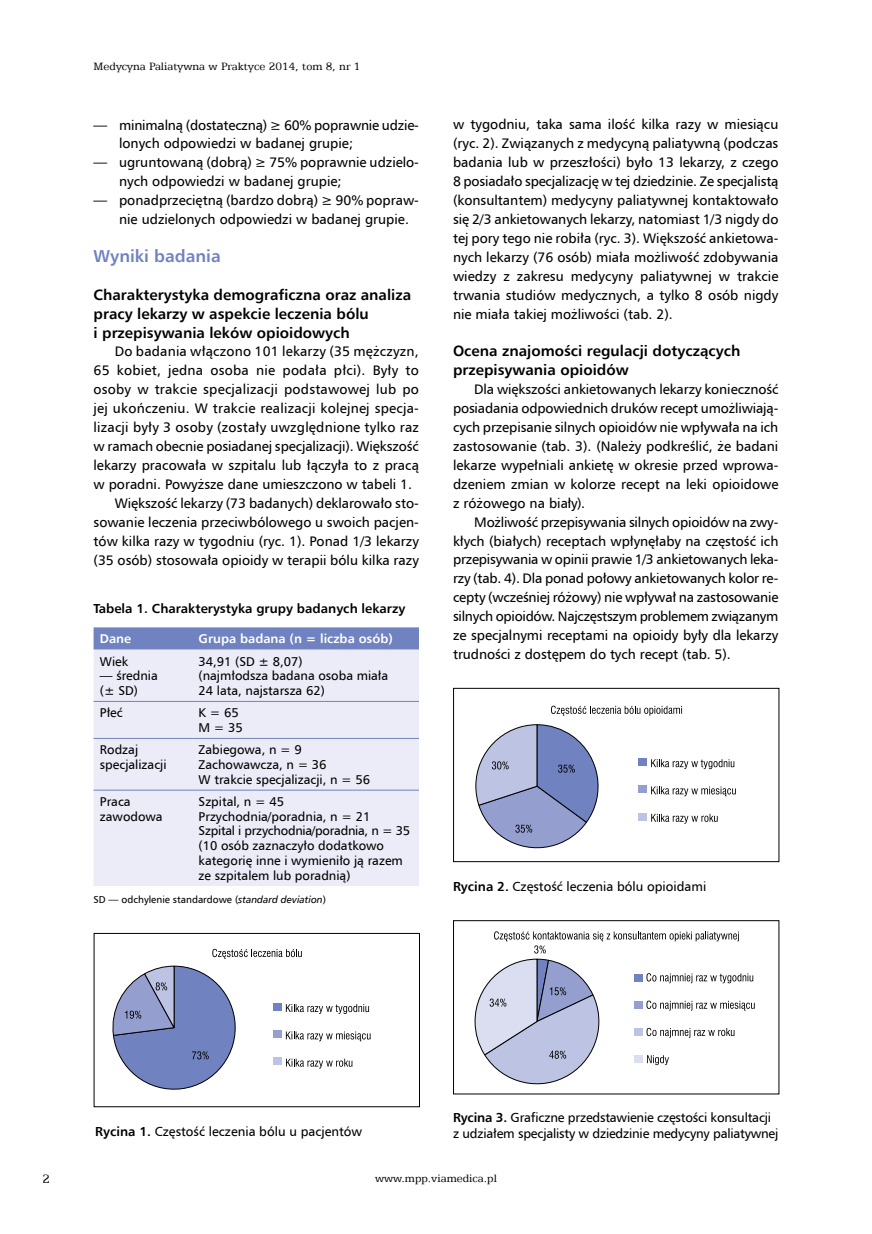
<style>
.page{position:relative;width:872px;height:1234px;background:#fff}
.page>*{position:absolute;margin:0;border:0;box-sizing:border-box;transform-origin:0 0}
.t1{font:700 17.25px "Humnst 777 EU";color:#7082c0}
.t2{font:700 15px/18.9px "Humnst 777 EU";color:#000}
.t3{font:13.8px/18.9px "Humnst 777 EU";color:#000}
.t4{font:13.5px "Egyptian 505 EU";color:#000}
.t5{font:13.05px/15.6px "Humnst 777 EU";letter-spacing:-.015em;color:#000}
.t6{font:700 13.05px "Humnst 777 EU";color:#000}
.t7{font:12.75px/14.7px "Humnst 777 EU";color:#000}
.t8{font:700 12.75px "Humnst 777 EU";color:#fff}
.t9{font:12px "Egyptian 505 EU";color:#000}
.t10{font:10.05px "Humnst 777 EU";color:#000}
.s1{font-style:italic}
.s2{font-weight:700}
</style>
<div class="page">
<div style="left:94px;top:627px;width:325px;height:22px;background:#7082c0"></div>
<div style="left:94px;top:649px;width:325px;height:236px;background:#ebecf7"></div>
<hr style="left:94px;top:701px;width:98px;height:1px;background:#7082c0">
<hr style="left:192px;top:701px;width:227px;height:1px;background:#7082c0">
<hr style="left:94px;top:738px;width:98px;height:1px;background:#7082c0">
<hr style="left:192px;top:738px;width:227px;height:1px;background:#7082c0">
<hr style="left:94px;top:789px;width:98px;height:1px;background:#7082c0">
<hr style="left:192px;top:789px;width:227px;height:1px;background:#7082c0">
<svg style="left:286px;top:1004px;width:83px;height:9px"></svg>
<svg style="left:286px;top:1031px;width:84px;height:10px"></svg>
<svg style="left:286px;top:1058px;width:66px;height:10px"></svg>
<div style="left:94px;top:932px;width:326px;height:174px;border:1px solid #000"></div>
<svg style="left:112px;top:965px;width:124px;height:125px"></svg>
<div style="left:273px;top:1002px;width:9px;height:8px;background:#7082c0"></div>
<div style="left:273px;top:1030px;width:9px;height:7px;background:#949fd0"></div>
<div style="left:273px;top:1057px;width:9px;height:8px;background:#bdc3e3"></div>
<svg style="left:212px;top:948px;width:90px;height:10px"></svg>
<svg style="left:651px;top:759px;width:83px;height:10px"></svg>
<svg style="left:651px;top:786px;width:85px;height:10px"></svg>
<svg style="left:651px;top:813px;width:66px;height:10px"></svg>
<div style="left:453px;top:687px;width:326px;height:174px;border:1px solid #000"></div>
<svg style="left:475px;top:724px;width:124px;height:125px"></svg>
<div style="left:638px;top:758px;width:9px;height:8px;background:#7082c0"></div>
<div style="left:638px;top:785px;width:9px;height:8px;background:#949fd0"></div>
<div style="left:638px;top:812px;width:9px;height:8px;background:#bdc3e3"></div>
<svg style="left:551px;top:705px;width:131px;height:10px"></svg>
<div style="left:453px;top:920px;width:326px;height:174px;border:1px solid #000"></div>
<svg style="left:475px;top:931px;width:279px;height:154px"></svg>
<p class="t9" style="left:94px;top:60px;width:268px">Medycyna Paliatywna w Praktyce 2014, tom 8, nr 1</p>
<p class="t3" style="left:119px;top:115px;width:301px;text-indent:-25px">— minimalną (dostateczną) ≥ 60% poprawnie udzie&shy;lonych odpowiedzi w badanej grupie;</p>
<p class="t3" style="left:119px;top:153px;width:301px;text-indent:-26px">— ugruntowaną (dobrą) ≥ 75% poprawnie udzielo&shy;nych odpowiedzi w badanej grupie;</p>
<p class="t3" style="left:119px;top:190px;width:301px;text-indent:-26px">— ponadprzeciętną (bardzo dobrą) ≥ 90% popraw&shy;nie udzielonych odpowiedzi w badanej grupie.</p>
<p class="t1" style="left:94px;top:245px;width:129px">Wyniki badania</p>
<p class="t2" style="left:94px;top:285px;width:319px">Charakterystyka demograficzna oraz analiza pracy lekarzy w aspekcie leczenia bólu<br>i przepisywania leków opioidowych</p>
<p class="t3" style="left:115px;top:342px;width:305px">Do badania włączono 101 lekarzy (35 mężczyzn,</p>
<p class="t3" style="left:94px;top:361px;width:327px">65 kobiet, jedna osoba nie podała płci). Były to</p>
<p class="t3" style="left:94px;top:380px;width:327px">osoby w trakcie specjalizacji podstawowej lub po</p>
<p class="t3" style="left:94px;top:398px;width:327px">jej ukończeniu. W trakcie realizacji kolejnej specja-</p>
<p class="t3" style="left:94px;top:417px;width:327px">lizacji były 3 osoby (zostały uwzględnione tylko raz</p>
<p class="t3" style="left:94px;top:436px;width:327px">w ramach obecnie posiadanej specjalizacji). Większość</p>
<p class="t3" style="left:94px;top:455px;width:327px">lekarzy pracowała w szpitalu lub łączyła to z pracą</p>
<p class="t3" style="left:94px;top:474px;width:320px">w poradni. Powyższe dane umieszczono w tabeli 1.</p>
<p class="t3" style="left:115px;top:493px;width:306px">Większość lekarzy (73 badanych) deklarowało sto-</p>
<p class="t3" style="left:94px;top:512px;width:327px">sowanie leczenia przeciwbólowego u swoich pacjen-</p>
<p class="t3" style="left:94px;top:531px;width:327px">tów kilka razy w tygodniu (ryc. 1). Ponad 1/3 lekarzy</p>
<p class="t3" style="left:94px;top:550px;width:327px">(35 osób) stosowała opioidy w terapii bólu kilka razy</p>
<p class="t6" style="left:94px;top:600px;width:313px">Tabela 1. Charakterystyka grupy badanych lekarzy</p>
<p class="t8" style="left:100px;top:630px;width:33px">Dane</p>
<p class="t8" style="left:199px;top:630px;width:196px">Grupa badana (n = liczba osób)</p>
<p class="t7" style="left:100px;top:653px;width:30px">Wiek</p>
<p class="t7" style="left:100px;top:668px;width:59px">— średnia (± SD)</p>
<p class="t7" style="left:199px;top:653px;width:191px">34,91 (SD ± 8,07)<br>(najmłodsza badana osoba miała<br>24 lata, najstarsza 62)</p>
<p class="t7" style="left:100px;top:705px;width:24px">Płeć</p>
<p class="t7" style="left:199px;top:705px;width:46px">K = 65<br>M = 35</p>
<p class="t7" style="left:100px;top:742px;width:68px">Rodzaj specjalizacji</p>
<p class="t7" style="left:199px;top:742px;width:173px">Zabiegowa, n = 9<br>Zachowawcza, n = 36<br>W trakcie specjalizacji, n = 56</p>
<p class="t7" style="left:100px;top:793px;width:64px">Praca zawodowa</p>
<p class="t7" style="left:199px;top:793px;width:213px">Szpital, n = 45<br>Przychodnia/poradnia, n = 21<br>Szpital i przychodnia/poradnia, n = 35 (10 osób zaznaczyło dodatkowo kategorię inne i wymieniło ją razem ze szpitalem lub poradnią)</p>
<p class="t10" style="left:94px;top:892px;width:234px">SD — odchylenie standardowe (<span class="s1">standard deviation</span>)</p>
<p class="t3" style="left:453px;top:115px;width:327px;text-align:justify">w tygodniu, taka sama ilość kilka razy w miesiącu (ryc. 2). Związanych z medycyną paliatywną (podczas badania lub w przeszłości) było 13 lekarzy, z czego 8 posiadało specjalizację w tej dziedzinie. Ze specjalistą (konsultantem) medycyny paliatywnej kontaktowało się 2/3 ankietowanych lekarzy, natomiast 1/3 nigdy do tej pory tego nie robiła (ryc. 3). Większość ankietowa&shy;nych lekarzy (76 osób) miała możliwość zdobywania wiedzy z zakresu medycyny paliatywnej w trakcie trwania studiów medycznych, a tylko 8 osób nigdy nie miała takiej możliwości (tab. 2).</p>
<p class="t2" style="left:453px;top:341px;width:289px">Ocena znajomości regulacji dotyczących przepisywania opioidów</p>
<p class="t3" style="left:453px;top:379px;width:327px;text-align:justify;text-indent:21px">Dla większości ankietowanych lekarzy konieczność posiadania odpowiednich druków recept umożliwiają&shy;cych przepisanie silnych opioidów nie wpływała na ich zastosowanie (tab. 3). (Należy podkreślić, że badani lekarze wypełniali ankietę w okresie przed wprowa&shy;dzeniem zmian w kolorze recept na leki opioidowe z różowego na biały).</p>
<p class="t3" style="left:453px;top:512px;width:327px;text-align:justify;text-indent:21px">Możliwość przepisywania silnych opioidów na zwy&shy;kłych (białych) receptach wpłynęłaby na częstość ich przepisywania w opinii prawie 1/3 ankietowanych leka&shy;rzy (tab. 4). Dla ponad połowy ankietowanych kolor re&shy;cepty (wcześniej różowy) nie wpływał na zastosowanie silnych opioidów. Najczęstszym problemem związanym ze specjalnymi receptami na opioidy były dla lekarzy trudności z dostępem do tych recept (tab. 5).</p>
<p class="t5" style="left:453px;top:878px;width:255px"><span class="s2">Rycina 2.</span> Częstość leczenia bólu opioidami</p>
<p class="t5" style="left:95px;top:1122px;width:268px"><span class="s2">Rycina 1.</span> Częstość leczenia bólu u pacjentów</p>
<p class="t5" style="left:453px;top:1109px;width:327px"><span class="s2">Rycina 3.</span> Graficzne przedstawienie częstości konsultacji z udziałem specjalisty w dziedzinie medycyny paliatywnej</p>
<p class="t4" style="left:43px;top:1170px;width:9px">2</p>
<p class="t9" style="left:375px;top:1170px;width:123px">www.mpp.viamedica.pl</p>
</div>
